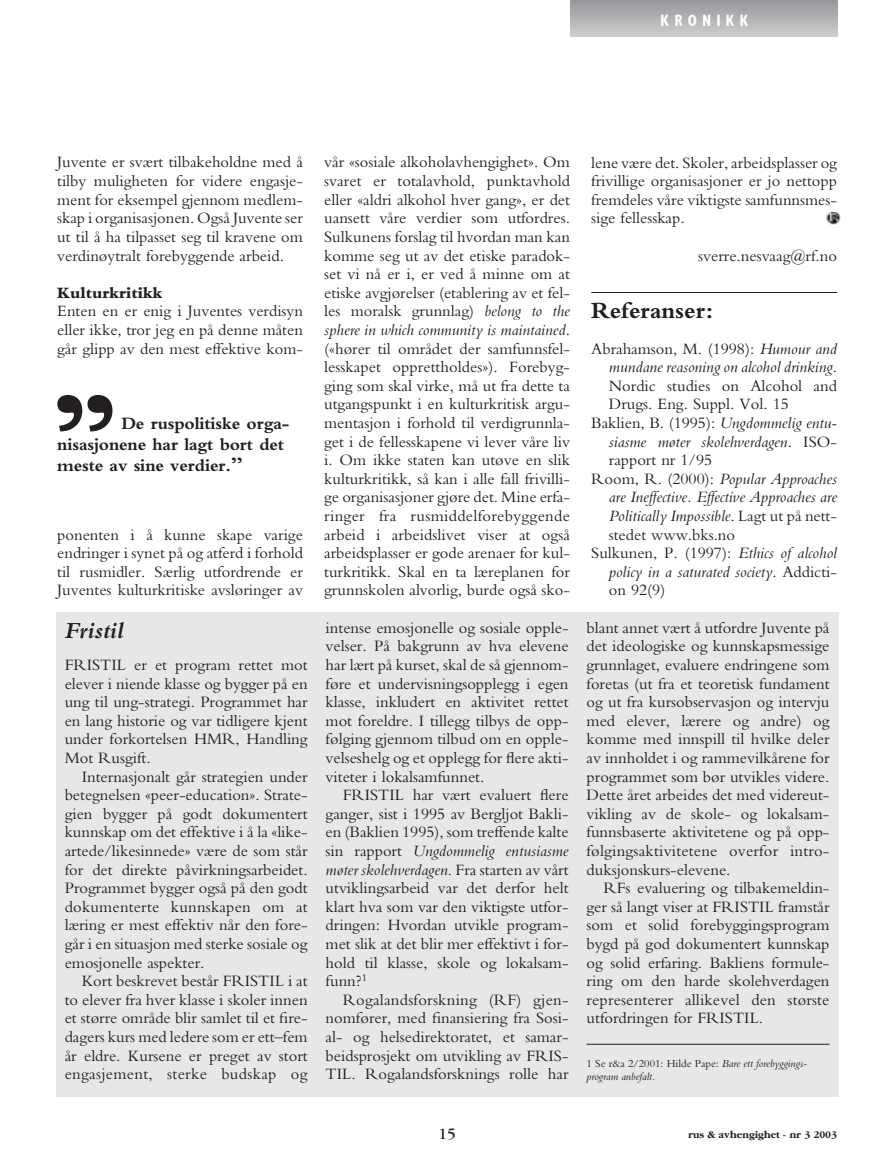
<style>
.page{position:relative;width:893px;height:1169px;background:#fff}
.page>*{position:absolute;margin:0;border:0;box-sizing:border-box;transform-origin:0 0}
.t1{font:700 135px "Bembo";color:#231f1f}
.t2{font:700 24px "Bembo";color:#231f1f}
.t3{font:italic 700 24px "Bembo";color:#231f1f}
.t4{font:700 18px/21px "Bembo";letter-spacing:-.01em;color:#231f1f;text-align:right}
.t5{font:16.5px/18.6px "Bembo";color:#231f1f;text-align:justify}
.t6{font:italic 16.5px "Bembo";color:#231f1f}
.t7{font:800 16.5px "Bembo";color:#231f1f}
.t8{font:700 condensed 16.5px "Gill Sans";letter-spacing:.35em;color:#fff;scale:.9 1}
.t9{font:16.5px "Garamond";color:#231f1f}
.t10{font:italic 11.25px/12.8px "Bembo";color:#231f1f}
.t11{font:700 10.5px "Garamond";color:#231f1f}
.s1{font-size:21px}
.s2{font-style:italic}
.s3{font-style:normal}
</style>
<div class="page">
<hr style="left:591px;top:292px;width:246px;height:1px;background:#231f1f">
<div style="left:56px;top:612px;width:782px;height:485px;background:#e6e7e8"></div>
<hr style="left:586px;top:1044px;width:243px;height:1px;background:#231f1f">
<img style="left:826px;top:212px;width:14px;height:13px">
<p class="t8" style="left:660px;top:15px;width:99px">KRONIKK</p>
<p class="t5" style="left:57px;top:154px;width:247px">Juvente er svært tilbakeholdne med å tilby muligheten for videre engasje&shy;ment for eksempel gjennom medlem&shy;skap i organisasjonen. Også Juvente ser ut til å ha tilpasset seg til kravene om verdinøytralt forebyggende arbeid.</p>
<p class="t7" style="left:57px;top:287px;width:106px">Kulturkritikk</p>
<p class="t5" style="left:57px;top:303px;width:247px">Enten en er enig i Juventes verdisyn eller ikke, tror jeg en på denne måten går glipp av den mest effektive kom-</p>
<h1 class="t1" style="left:49px;top:391px;width:74px">’’</h1>
<p class="t4" style="left:57px;top:456px;width:187px">meste av sine verdier.<span class="s1">”</span></p>
<p class="t4" style="left:57px;top:414px;width:234px">De ruspolitiske orga&shy;nisasjonene har lagt bort det</p>
<p class="t5" style="left:57px;top:526px;width:247px">ponenten i å kunne skape varige endringer i synet på og atferd i forhold til rusmidler. Særlig utfordrende er Juventes kulturkritiske avsløringer av</p>
<h2 class="t3" style="left:65px;top:621px;width:61px">Fristil</h2>
<p class="t5" style="left:65px;top:657px;width:244px">FRISTIL er et program rettet mot elever i niende klasse og bygger på en ung til ung-strategi. Programmet har en lang historie og var tidligere kjent under forkortelsen HMR, Handling Mot Rusgift.</p>
<p class="t5" style="left:65px;top:768px;width:244px;text-indent:17px">Internasjonalt går strategien under betegnelsen «peer-education». Strate&shy;gien bygger på godt dokumentert kunnskap om det effektive i å la «like&shy;artede/likesinnede» være de som står for det direkte påvirkningsarbeidet.<br>Programmet bygger også på den godt dokumenterte kunnskapen om at læring er mest effektiv når den fore&shy;går i en situasjon med sterke sosiale og emosjonelle aspekter.</p>
<p class="t5" style="left:65px;top:973px;width:244px;text-indent:17px">Kort beskrevet består FRISTIL i at to elever fra hver klasse i skoler innen et større område blir samlet til et fire&shy;dagers kurs med ledere som er ett–fem år eldre. Kursene er preget av stort engasjement, sterke budskap og</p>
<p class="t5" style="left:324px;top:154px;width:247px">vår «sosiale alkoholavhengighet». Om svaret er totalavhold, punktavhold eller «aldri alkohol hver gang», er det uansett våre verdier som utfordres.<br>Sulkunens forslag til hvordan man kan komme seg ut av det etiske paradok&shy;set vi nå er i, er ved å minne om at etiske avgjørelser (etablering av et fel&shy;les moralsk grunnlag) <span class="s2">belong to the sphere in which community is maintained</span>. («hører til området der samfunnsfel&shy;lesskapet opprettholdes»). Forebyg&shy;ging som skal virke, må ut fra dette ta utgangspunkt i en kulturkritisk argu&shy;mentasjon i forhold til verdigrunnla&shy;get i de fellesskapene vi lever våre liv i. Om ikke staten kan utøve en slik kulturkritikk, så kan i alle fall frivilli&shy;ge organisasjoner gjøre det. Mine erfa&shy;ringer fra rusmiddelforebyggende arbeid i arbeidslivet viser at også arbeidsplasser er gode arenaer for kul&shy;turkritikk. Skal en ta læreplanen for grunnskolen alvorlig, burde også sko-</p>
<p class="t5" style="left:591px;top:155px;width:247px">lene være det. Skoler, arbeidsplasser og frivillige organisasjoner er jo nettopp fremdeles våre viktigste samfunnsmes&shy;sige fellesskap.</p>
<p class="t5" style="left:698px;top:248px;width:140px">sverre.nesvaag@rf.no</p>
<h2 class="t2" style="left:591px;top:302px;width:124px">Referanser:</h2>
<p class="t5" style="left:591px;top:340px;width:247px">Abrahamson, M. (1998): <span class="s2">Humour and</span></p>
<p class="t6" style="left:609px;top:361px;width:230px">mundane reasoning on alcohol drinking<span class="s3">.</span></p>
<p class="t5" style="left:609px;top:378px;width:230px">Nordic studies on Alcohol and</p>
<p class="t5" style="left:609px;top:396px;width:182px">Drugs. Eng. Suppl. Vol. 15</p>
<p class="t5" style="left:591px;top:415px;width:247px">Baklien, B. (1995): <span class="s2">Ungdommelig entu-</span></p>
<p class="t6" style="left:609px;top:435px;width:230px">siasme møter skolehverdagen<span class="s3">. ISO-</span></p>
<p class="t5" style="left:609px;top:452px;width:105px">rapport nr 1/95</p>
<p class="t6" style="left:591px;top:473px;width:247px"><span class="s3">Room, R. (2000):</span> Popular Approaches</p>
<p class="t6" style="left:609px;top:491px;width:230px">are Ineffective. Effective Approaches are</p>
<p class="t6" style="left:609px;top:510px;width:230px">Politically Impossible<span class="s3">. Lagt ut på nett-</span></p>
<p class="t5" style="left:609px;top:526px;width:128px">stedet www.bks.no</p>
<p class="t5" style="left:591px;top:545px;width:247px">Sulkunen, P. (1997): <span class="s2">Ethics of alcohol</span></p>
<p class="t6" style="left:609px;top:566px;width:230px">policy in a saturated society<span class="s3">. Addicti-</span></p>
<p class="t5" style="left:609px;top:582px;width:58px">on 92(9)</p>
<p class="t5" style="left:325px;top:619px;width:244px">intense emosjonelle og sosiale opple&shy;velser. På bakgrunn av hva elevene har lært på kurset, skal de så gjennom&shy;føre et undervisningsopplegg i egen klasse, inkludert en aktivitet rettet mot foreldre. I tillegg tilbys de opp&shy;følging gjennom tilbud om en opple&shy;velseshelg og et opplegg for flere akti&shy;viteter i lokalsamfunnet.</p>
<p class="t5" style="left:325px;top:787px;width:244px;text-indent:17px">FRISTIL har vært evaluert flere ganger, sist i 1995 av Bergljot Bakli&shy;en (Baklien 1995), som treffende kalte sin rapport <span class="s2">Ungdommelig entusiasme møter skolehverdagen</span>. Fra starten av vårt utviklingsarbeid var det derfor helt klart hva som var den viktigste utfor&shy;dringen: Hvordan utvikle program&shy;met slik at det blir mer effektivt i for&shy;hold til klasse, skole og lokalsam&shy;funn?<sup>1</sup></p>
<p class="t5" style="left:325px;top:991px;width:244px;text-indent:17px">Rogalandsforskning (RF) gjen&shy;nomfører, med finansiering fra Sosi&shy;al- og helsedirektoratet, et samar&shy;beidsprosjekt om utvikling av FRIS-TIL. Rogalandsforsknings rolle har</p>
<p class="t5" style="left:586px;top:619px;width:244px">blant annet vært å utfordre Juvente på det ideologiske og kunnskapsmessige grunnlaget, evaluere endringene som foretas (ut fra et teoretisk fundament og ut fra kursobservasjon og intervju med elever, lærere og andre) og komme med innspill til hvilke deler av innholdet i og rammevilkårene for programmet som bør utvikles videre.<br>Dette året arbeides det med videreut&shy;vikling av de skole- og lokalsam&shy;funnsbaserte aktivitetene og på opp&shy;følgingsaktivitetene overfor intro&shy;duksjonskurs-elevene.</p>
<p class="t5" style="left:586px;top:880px;width:244px;text-indent:17px">RFs evaluering og tilbakemeldin&shy;ger så langt viser at FRISTIL framstår som et solid forebyggingsprogram bygd på god dokumentert kunnskap og solid erfaring. Bakliens formule&shy;ring om den harde skolehverdagen representerer allikevel den største utfordringen for FRISTIL.</p>
<p class="t10" style="left:586px;top:1058px;width:222px"><span class="s3">1 Se r&amp;a 2/2001: Hilde Pape:</span> Bare ett forebyggings&shy;program anbefalt.</p>
<p class="t9" style="left:438px;top:1128px;width:19px">15</p>
<p class="t11" style="left:688px;top:1130px;width:150px">rus &amp; avhengighet - nr 3 2003</p>
</div>
